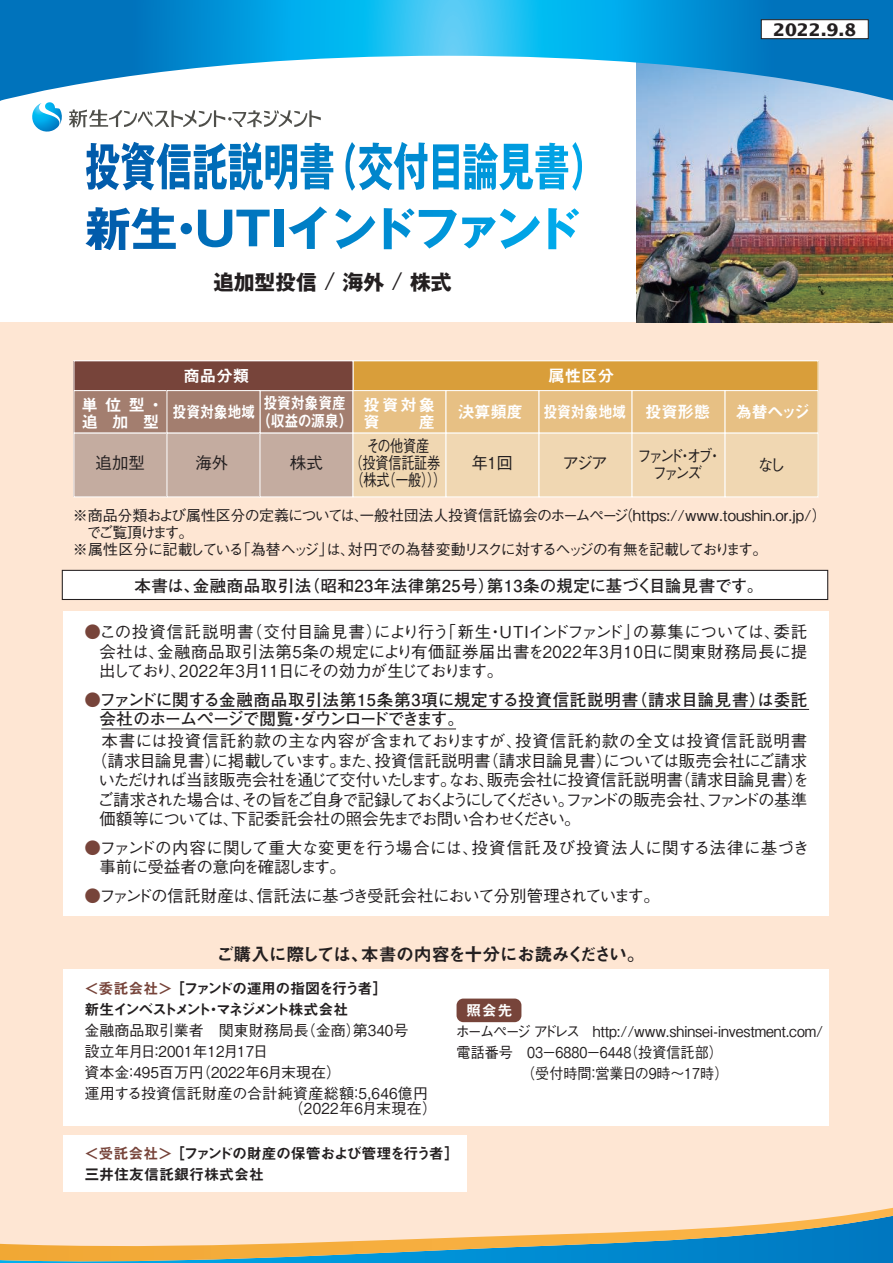
<style>
.page{position:relative;width:893px;height:1263px;background:#fee6d3}
.page>*{position:absolute;margin:0;border:0;box-sizing:border-box;transform-origin:0 0}
.t1{font:700 20.7px "Gothic MB101 Pro";color:#231f20}
.t2{font:18px "Midashi Go Pro MB31";letter-spacing:-.035em;color:#231f20}
.t3{font:700 17.25px "Lucida Sans Std";color:#231f20}
.t4{font:500 16.5px/19.5px "Gothic BBB Pro";letter-spacing:-.035em;color:#231f20;text-align:justify}
.t5{font:700 16.5px/19.5px "Futo Go B101 Pro";color:#231f20}
.t6{font:500 16.5px/19.5px "Gothic BBB Pro";color:#231f20}
.t7{font:500 16.5px "Gothic BBB Pro";letter-spacing:-.14em;color:#231f20}
.t8{font:500 16.5px "Gothic BBB Pro";letter-spacing:.035em;color:#231f20}
.t9{font:700 16.5px "Futo Go B101 Pro";letter-spacing:.025em;color:#231f20}
.t10{font:16.5px/17.2px "Midashi Go Pro MB31";letter-spacing:-.02em;color:#fff}
.t11{font:500 16.5px "Gothic BBB Pro";letter-spacing:-.055em;color:#231f20}
.t12{font:500 16.5px/17.2px "Gothic BBB Pro";letter-spacing:-.035em;color:#231f20;text-align:center;scale:.8 1}
.t13{font:16.5px/17.2px "Midashi Go Pro MB31";letter-spacing:-.02em;color:#fff;text-align:center;scale:.85 1}
.t14{font:500 16.5px/17.2px "Gothic BBB Pro";letter-spacing:-.205em;color:#231f20;text-align:center;scale:.88 1}
.t15{font:500 15px/21px "Gothic BBB Pro";letter-spacing:-.01em;color:#231f20}
.t16{font:500 15px "Gothic BBB Pro";letter-spacing:-.01em;color:#231f20;scale:.94 1}
.t17{font:500 15px "Gothic BBB Pro";letter-spacing:-.105em;color:#231f20}
.t18{font:15px/21px "Midashi Go Pro MB31";letter-spacing:-.095em;color:#231f20}
.t19{font:15px/21px "Midashi Go Pro MB31";letter-spacing:-.005em;color:#231f20}
.t20{font:500 15px "Gothic BBB Pro";letter-spacing:.02em;color:#231f20}
.t21{font:500 15px "Gothic BBB Pro";letter-spacing:-.16em;color:#231f20}
.t22{font:15px "Midashi Go Pro MB31";letter-spacing:.05em;color:#fff}
.s1{font-family:"Gothic BBB Pro";font-weight:500;font-size:24.15px}
.s2{color:#77443a}
.s3{font-family:"Gothic BBB Pro";font-weight:500;color:#77443a}
</style>
<div class="page">
<div style="left:0;top:0;width:893px;height:322px;background:#fff"></div>
<img style="left:636px;top:104px;width:257px;height:218px">
<svg style="left:1px;top:0;width:892px;height:104px"></svg>
<div style="left:260px;top:391px;width:93px;height:42px;background:#a37e6f"></div>
<div style="left:260px;top:390px;width:93px;height:43px;border:1px solid #fff"></div>
<div style="left:353px;top:361px;width:465px;height:30px;background:#d99e3a"></div>
<div style="left:353px;top:360px;width:465px;height:31px;border:1px solid #fff"></div>
<div style="left:74px;top:361px;width:279px;height:30px;background:#77443a"></div>
<div style="left:74px;top:360px;width:279px;height:31px;border:1px solid #fff"></div>
<div style="left:74px;top:391px;width:93px;height:42px;background:#a37e6f"></div>
<div style="left:74px;top:390px;width:93px;height:43px;border:1px solid #fff"></div>
<div style="left:167px;top:391px;width:93px;height:42px;background:#a37e6f"></div>
<div style="left:167px;top:390px;width:93px;height:43px;border:1px solid #fff"></div>
<div style="left:353px;top:391px;width:93px;height:42px;background:#e7c084"></div>
<div style="left:353px;top:390px;width:93px;height:43px;border:1px solid #fff"></div>
<div style="left:446px;top:391px;width:93px;height:42px;background:#e7c084"></div>
<div style="left:446px;top:390px;width:93px;height:43px;border:1px solid #fff"></div>
<div style="left:539px;top:391px;width:93px;height:42px;background:#e7c084"></div>
<div style="left:539px;top:390px;width:93px;height:43px;border:1px solid #fff"></div>
<div style="left:632px;top:391px;width:93px;height:42px;background:#e7c084"></div>
<div style="left:632px;top:390px;width:93px;height:43px;border:1px solid #fff"></div>
<div style="left:74px;top:433px;width:93px;height:64px;background:#c4aca0"></div>
<div style="left:74px;top:433px;width:93px;height:64px;border:1px solid #fff"></div>
<div style="left:167px;top:433px;width:93px;height:64px;background:#c4aca0"></div>
<div style="left:167px;top:433px;width:93px;height:64px;border:1px solid #fff"></div>
<div style="left:260px;top:433px;width:93px;height:64px;background:#c4aca0"></div>
<div style="left:260px;top:433px;width:93px;height:64px;border:1px solid #fff"></div>
<div style="left:353px;top:433px;width:93px;height:64px;background:#f0d7b2"></div>
<div style="left:353px;top:433px;width:93px;height:64px;border:1px solid #fff"></div>
<div style="left:446px;top:433px;width:93px;height:64px;background:#f0d7b2"></div>
<div style="left:446px;top:433px;width:93px;height:64px;border:1px solid #fff"></div>
<div style="left:539px;top:433px;width:93px;height:64px;background:#f0d7b2"></div>
<div style="left:539px;top:433px;width:93px;height:64px;border:1px solid #fff"></div>
<div style="left:632px;top:433px;width:93px;height:64px;background:#f0d7b2"></div>
<div style="left:632px;top:433px;width:93px;height:64px;border:1px solid #fff"></div>
<div style="left:725px;top:391px;width:93px;height:42px;background:#e7c084"></div>
<div style="left:725px;top:390px;width:93px;height:43px;border:1px solid #fff"></div>
<div style="left:725px;top:433px;width:93px;height:64px;background:#f0d7b2"></div>
<div style="left:725px;top:433px;width:93px;height:64px;border:1px solid #fff"></div>
<div style="left:63px;top:611px;width:765px;height:304px;background:#fff"></div>
<hr style="left:101px;top:709px;width:708px;height:1px;background:#231f20">
<hr style="left:101px;top:729px;width:355px;height:1px;background:#231f20">
<div style="left:63px;top:969px;width:765px;height:157px;background:#fff"></div>
<div style="left:63px;top:1135px;width:404px;height:57px;background:#fff"></div>
<div style="left:457px;top:998px;width:64px;height:24px;background:#77443a;border-radius:7px"></div>
<div style="left:62px;top:570px;width:766px;height:29px;background:#fff"></div>
<div style="left:62px;top:570px;width:766px;height:30px;border:1px solid #231f20"></div>
<svg style="left:85px;top:207px;width:107px;height:43px"></svg>
<svg style="left:198px;top:210px;width:72px;height:37px"></svg>
<div style="left:275px;top:210px;width:9px;height:36px;background:#007bc3"></div>
<svg style="left:288px;top:206px;width:39px;height:43px"></svg>
<svg style="left:335px;top:209px;width:40px;height:40px"></svg>
<svg style="left:384px;top:208px;width:156px;height:41px"></svg>
<svg style="left:548px;top:208px;width:31px;height:41px"></svg>
<div style="left:761px;top:20px;width:107px;height:19px;background:#fff"></div>
<div style="left:761px;top:19px;width:108px;height:20px;border:1px solid #231f20"></div>
<svg style="left:86px;top:142px;width:247px;height:48px"></svg>
<svg style="left:345px;top:142px;width:82px;height:49px"></svg>
<svg style="left:433px;top:142px;width:149px;height:49px"></svg>
<svg style="left:30px;top:102px;width:33px;height:30px"></svg>
<svg style="left:69px;top:109px;width:252px;height:18px"></svg>
<svg style="left:0;top:0;width:1px;height:101px"></svg>
<svg style="left:0;top:1213px;width:893px;height:50px"></svg>
<p class="t1" style="left:213px;top:264px;width:240px">追加型投信 <span class="s1">/</span> 海外 <span class="s1">/</span> 株式</p>
<p class="t10" style="left:183px;top:365px;width:67px">商品分類</p>
<p class="t10" style="left:548px;top:365px;width:67px">属性区分</p>
<p class="t3" style="left:773px;top:20px;width:85px">2022.9.8</p>
<p class="t13" style="left:257px;top:392px;width:114px">投資対象資産（収益の源泉）</p>
<p class="t10" style="left:81px;top:394px;width:84px">単位型・追加型</p>
<p class="t10" style="left:364px;top:394px;width:73px">投資対象資</p>
<p class="t13" style="left:173px;top:401px;width:99px">投資対象地域</p>
<p class="t10" style="left:458px;top:401px;width:254px">決算頻度 投資対象地域 投資形態</p>
<p class="t10" style="left:735px;top:401px;width:76px">為替ヘッジ</p>
<p class="t4" style="left:757px;top:453px;width:30px">なし</p>
<p class="t10" style="left:419px;top:411px;width:18px">産</p>
<p class="t12" style="left:350px;top:435px;width:122px">その他資産<br>（投資信託証券（株式（一般）））</p>
<p class="t14" style="left:637px;top:445px;width:98px">ファンド・オブ・ファンズ</p>
<p class="t4" style="left:195px;top:451px;width:34px">海外</p>
<p class="t4" style="left:562px;top:451px;width:47px">アジア</p>
<p class="t4" style="left:96px;top:451px;width:51px">追加型</p>
<p class="t4" style="left:290px;top:451px;width:34px">株式</p>
<p class="t4" style="left:471px;top:451px;width:43px">年1回</p>
<p class="t15" style="left:73px;top:503px;width:755px">※商品分類および属性区分の定義については、一般社団法人投資信託協会のホームページ（https://www.toushin.or.jp/）</p>
<p class="t21" style="left:87px;top:520px;width:108px">でご覧頂けます。</p>
<p class="t17" style="left:73px;top:538px;width:696px">※属性区分に記載している「為替ヘッジ」は、対円での為替変動リスクに対するヘッジの有無を記載しております。</p>
<p class="t9" style="left:134px;top:572px;width:631px">本書は、金融商品取引法（昭和23年法律第25号）第13条の規定に基づく目論見書です。</p>
<p class="t4" style="left:99px;top:620px;width:710px;text-indent:-15px"><span class="s2">●</span>この投資信託説明書（交付目論見書）により行う「新生・UTIインドファンド」の募集については、委託会社は、金融商品取引法第5条の規定により有価証券届出書を2022年3月10日に関東財務局長に提出しており、2022年3月11日にその効力が生じております。</p>
<p class="t5" style="left:99px;top:688px;width:709px;text-indent:-15px"><span class="s3">●</span>ファンドに関する金融商品取引法第15条第3項に規定する投資信託説明書（請求目論見書）は委託会社のホームページで閲覧・ダウンロードできます。</p>
<p class="t8" style="left:102px;top:728px;width:707px">本書には投資信託約款の主な内容が含まれておりますが、投資信託約款の全文は投資信託説明書</p>
<p class="t4" style="left:91px;top:749px;width:718px">（請求目論見書）に掲載しています。また、投資信託説明書（請求目論見書）については販売会社にご請求</p>
<p class="t4" style="left:98px;top:768px;width:712px">いただければ当該販売会社を通じて交付いたします。なお、販売会社に投資信託説明書（請求目論見書）を</p>
<p class="t7" style="left:98px;top:786px;width:711px">ご請求された場合は、その旨をご自身で記録しておくようにしてください。ファンドの販売会社、ファンドの基準</p>
<p class="t4" style="left:99px;top:807px;width:483px">価額等については、下記委託会社の照会先までお問い合わせください。</p>
<p class="t6" style="left:99px;top:836px;width:711px;text-indent:-15px"><span class="s2">●</span>ファンドの内容に関して重大な変更を行う場合には、投資信託及び投資法人に関する法律に基づき事前に受益者の意向を確認します。</p>
<p class="t11" style="left:84px;top:882px;width:577px"><span class="s2">●</span>ファンドの信託財産は、信託法に基づき受託会社において分別管理されています。</p>
<p class="t2" style="left:216px;top:940px;width:430px">ご購入に際しては、本書の内容を十分にお読みください。</p>
<p class="t18" style="left:84px;top:976px;width:305px"><span class="s2">＜委託会社＞</span>［ファンドの運用の指図を行う者］新生インベストメント・マネジメント株式会社</p>
<p class="t15" style="left:85px;top:1018px;width:345px">金融商品取引業者　関東財務局長（金商）第340号<br>設立年月日：2001年12月17日<br>資本金：495百万円（2022年6月末現在）<br>運用する投資信託財産の合計純資産総額：5,646億円</p>
<p class="t20" style="left:289px;top:1097px;width:150px">（2022年6月末現在）</p>
<p class="t19" style="left:84px;top:1141px;width:376px"><span class="s2">＜受託会社＞</span>［ファンドの財産の保管および管理を行う者］三井住友信託銀行株式会社</p>
<p class="t22" style="left:466px;top:999px;width:48px">照会先</p>
<p class="t22" style="left:467px;top:1005px;width:48px">照会先</p>
<p class="t16" style="left:456px;top:1019px;width:392px">ホームページ アドレス　http://www.shinsei-investment.com/</p>
<p class="t16" style="left:457px;top:1040px;width:285px">電話番号　03－6880－6448（投資信託部）</p>
<p class="t16" style="left:521px;top:1061px;width:222px">（受付時間：営業日の9時～17時）</p>
</div>
